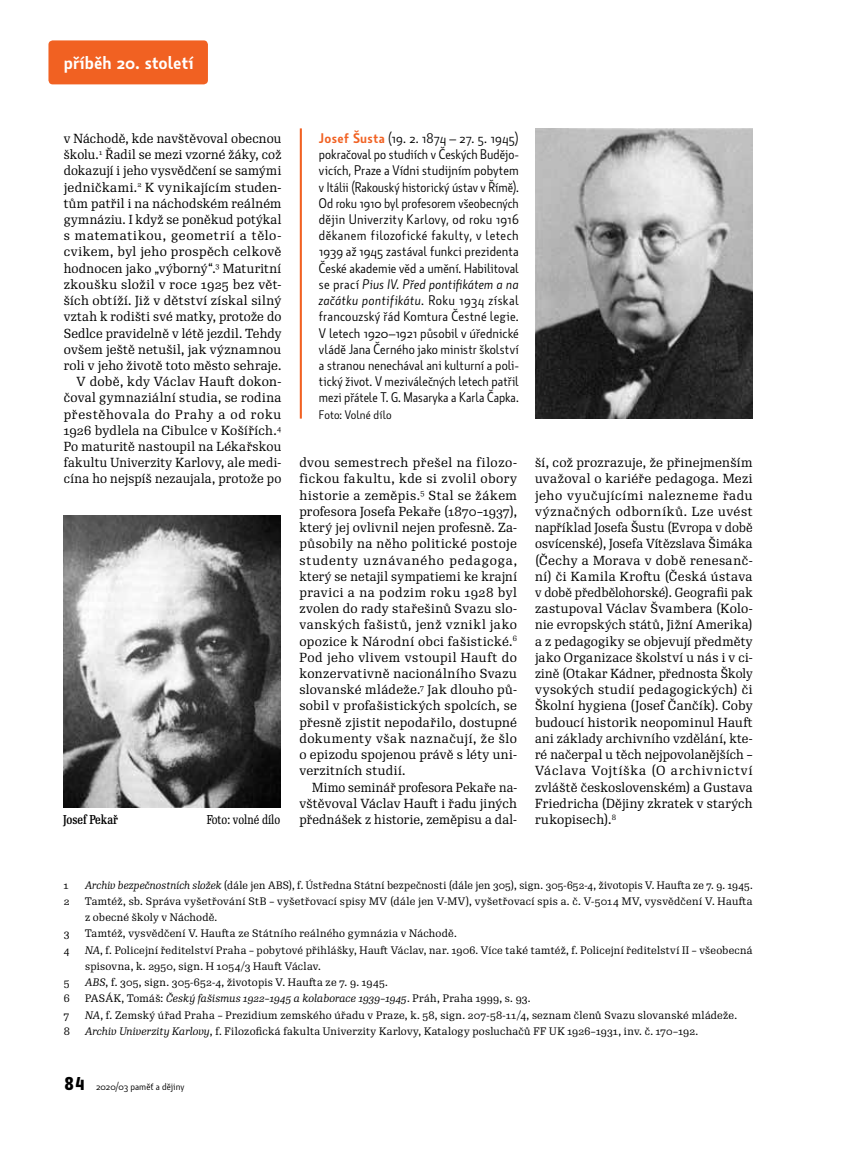
<style>
.page{position:relative;width:859px;height:1149px;background:#fff}
.page>*{position:absolute;margin:0;border:0;box-sizing:border-box;transform-origin:0 0}
.t1{font:600 18px "Botanika Std";color:#fff}
.t2{font:13.5px/16.2px "Botanika Std";color:#000;text-align:justify}
.t3{font:12.75px/16.2px "Re Public Std";letter-spacing:.02em;color:#000;text-align:justify}
.t4{font:12.75px/16.2px "Re Public Std";letter-spacing:.02em;color:#000;text-align:justify;scale:.95 1}
.t5{font:12.45px "Re Public Std Cond";color:#000}
.t6{font:500 12.45px "Re Public Std Cond";color:#000}
.t7{font:12px "Botanika Std";letter-spacing:.01em;color:#000}
.t8{font:10.5px/16.2px "Re Public Std";letter-spacing:.025em;color:#000}
.t9{font:italic 10.5px "Re Public Std";letter-spacing:.015em;color:#000}
.t10{font:9.75px "Botanika Std";color:#000}
.s1{font-weight:600;color:#f16122}
.s2{font-style:italic}
.s3{font-style:normal}
.s4{font-family:"Botanika Mono";font-weight:700;font-size:18px}
</style>
<div class="page">
<div style="left:48px;top:40px;width:160px;height:44px;background:#f16122;border-radius:4px"></div>
<hr style="left:300px;top:128px;width:2px;height:290px;background:#f16122">
<img style="left:536px;top:128px;width:217px;height:290px">
<img style="left:63px;top:515px;width:218px;height:292px">
<h1 class="t1" style="left:64px;top:50px;width:131px">příběh 20. století</h1>
<p class="t3" style="left:64px;top:130px;width:219px;text-align:right">v Náchodě, kde navštěvoval obecnou školu.<sup>1</sup> Řadil se mezi vzorné žáky, což dokazují i jeho vysvědčení se samými jedničkami.<sup>2</sup> K vynikajícím studen&shy;tům patřil i na náchodském reálném gymnáziu. I když se poněkud potýkal s matematikou, geometrií a tělo&shy;cvikem, byl jeho prospěch celkově hodnocen jako „výborný“.<sup>3</sup> Maturitní zkoušku složil v roce 1925 bez vět&shy;ších obtíží. Již v dětství získal silný vztah k rodišti své matky, protože do Sedlce pravidelně v létě jezdil. Tehdy ovšem ještě netušil, jak významnou roli v jeho životě toto město sehraje.<br>V době, kdy Václav Hauft dokon&shy;čoval gymnaziální studia, se rodina přestěhovala do Prahy a od roku 1926 bydlela na Cibulce v Košířích.<sup>4<br></sup>Po maturitě nastoupil na Lékařskou fakultu Univerzity Karlovy, ale medi&shy;cína ho nejspíš nezaujala, protože po</p>
<p class="t6" style="left:63px;top:811px;width:56px">Josef Pekař</p>
<p class="t5" style="left:207px;top:811px;width:75px">Foto: volné dílo</p>
<p class="t2" style="left:319px;top:130px;width:201px"><span class="s1">Josef Šusta</span> (19. 2. 1874 – 27. 5. 1945) pokračoval po studiích v Českých Budějo&shy;vicích, Praze a Vídni studijním pobytem v Itálii (Rakouský historický ústav v Římě).<br>Od roku 1910 byl profesorem všeobecných dějin Univerzity Karlovy, od roku 1916 děkanem filozofické fakulty, v letech 1939 až 1945 zastával funkci prezidenta České akademie věd a umění. Habilitoval se prací <span class="s2">Pius IV. Před pontifikátem a na začátku pontifikátu</span>. Roku 1934 získal francouzský řád Komtura Čestné legie.<br>V letech 1920–1921 působil v úřednické vládě Jana Černého jako ministr školství a stranou nenechával ani kulturní a poli&shy;tický život. V meziválečných letech patřil mezi přátele T. G. Masaryka a Karla Čapka.</p>
<p class="t7" style="left:319px;top:406px;width:74px">Foto: Volné dílo</p>
<p class="t3" style="left:299px;top:454px;width:219px">dvou semestrech přešel na filozo&shy;fickou fakultu, kde si zvolil obory historie a zeměpis.<sup>5</sup> Stal se žákem profesora Josefa Pekaře (1870–1937), který jej ovlivnil nejen profesně. Za&shy;působily na něho politické postoje studenty uznávaného pedagoga, který se netajil sympatiemi ke krajní pravici a na podzim roku 1928 byl zvolen do rady stařešinů Svazu slo&shy;vanských fašistů, jenž vznikl jako opozice k Národní obci fašistické.<sup>6<br></sup>Pod jeho vlivem vstoupil Hauft do konzervativně nacionálního Svazu slovanské mládeže.<sup>7</sup> Jak dlouho pů&shy;sobil v profašistických spolcích, se přesně zjistit nepodařilo, dostupné dokumenty však naznačují, že šlo o epizodu spojenou právě s léty uni&shy;verzitních studií.</p>
<p class="t4" style="left:299px;top:778px;width:231px;text-indent:13px">Mimo seminář profesora Pekaře na&shy;vštěvoval Václav Hauft i řadu jiných přednášek z historie, zeměpisu a dal-</p>
<p class="t3" style="left:535px;top:454px;width:219px">ší, což prozrazuje, že přinejmenším uvažoval o kariéře pedagoga. Mezi jeho vyučujícími nalezneme řadu význačných odborníků. Lze uvést například Josefa Šustu (Evropa v době osvícenské), Josefa Vítězslava Šimáka (Čechy a Morava v době renesanč&shy;ní) či Kamila Kroftu (Česká ústava v době předbělohorské). Geografii pak zastupoval Václav Švambera (Kolo&shy;nie evropských států, Jižní Amerika) a z pedagogiky se objevují předměty jako Organizace školství u nás i v ci&shy;zině (Otakar Kádner, přednosta Školy vysokých studií pedagogických) či Školní hygiena (Josef Čančík). Coby budoucí historik neopominul Hauft ani základy archivního vzdělání, kte&shy;ré načerpal u těch nejpovolanějších – Václava Vojtíška (O archivnictví zvláště československém) a Gustava Friedricha (Dějiny zkratek v starých rukopisech).<sup>8</sup></p>
<p class="t8" style="left:64px;top:876px;width:6px">1</p>
<p class="t8" style="left:85px;top:876px;width:669px"><span class="s2">Archiv bezpečnostních složek</span> (dále jen ABS), f. Ústředna Státní bezpečnosti (dále jen 305), sign. 305-652-4, životopis V. Haufta ze 7. 9. 1945.</p>
<p class="t8" style="left:64px;top:893px;width:7px">2</p>
<p class="t8" style="left:85px;top:893px;width:669px">Tamtéž, sb. Správa vyšetřování StB – vyšetřovací spisy MV (dále jen V-MV), vyšetřovací spis a. č. V-5014 MV, vysvědčení V. Haufta z obecné školy v Náchodě.</p>
<p class="t8" style="left:64px;top:925px;width:7px">3</p>
<p class="t8" style="left:85px;top:925px;width:373px">Tamtéž, vysvědčení V. Haufta ze Státního reálného gymnázia v Náchodě.</p>
<p class="t8" style="left:64px;top:941px;width:7px">4</p>
<p class="t8" style="left:85px;top:941px;width:669px"><span class="s2">NA</span>, f. Policejní ředitelství Praha – pobytové přihlášky, Hauft Václav, nar. 1906. Více také tamtéž, f. Policejní ředitelství II – všeobecná spisovna, k. 2950, sign. H 1054/3 Hauft Václav.</p>
<p class="t8" style="left:64px;top:974px;width:7px">5</p>
<p class="t8" style="left:85px;top:974px;width:304px"><span class="s2">ABS</span>, f. 305, sign. 305-652-4, životopis V. Haufta ze 7. 9. 1945.</p>
<p class="t8" style="left:64px;top:990px;width:8px">6</p>
<p class="t9" style="left:85px;top:991px;width:447px"><span class="s3">PASÁK, Tomáš:</span> Český fašismus 1922–1945 a kolaborace 1939–1945<span class="s3">. Práh, Praha 1999, s. 93.</span></p>
<p class="t8" style="left:64px;top:1006px;width:7px">7</p>
<p class="t8" style="left:85px;top:1006px;width:654px"><span class="s2">NA</span>, f. Zemský úřad Praha – Prezidium zemského úřadu v Praze, k. 58, sign. 207-58-11/4, seznam členů Svazu slovanské mládeže.</p>
<p class="t8" style="left:64px;top:1022px;width:8px">8</p>
<p class="t8" style="left:85px;top:1022px;width:615px"><span class="s2">Archiv Univerzity Karlovy</span>, f. Filozofická fakulta Univerzity Karlovy, Katalogy posluchačů FF UK 1926–1931, inv. č. 170–192.</p>
<p class="t10" style="left:64px;top:1079px;width:122px"><span class="s4">84</span> 2020/03 paměť a dějiny</p>
</div>
